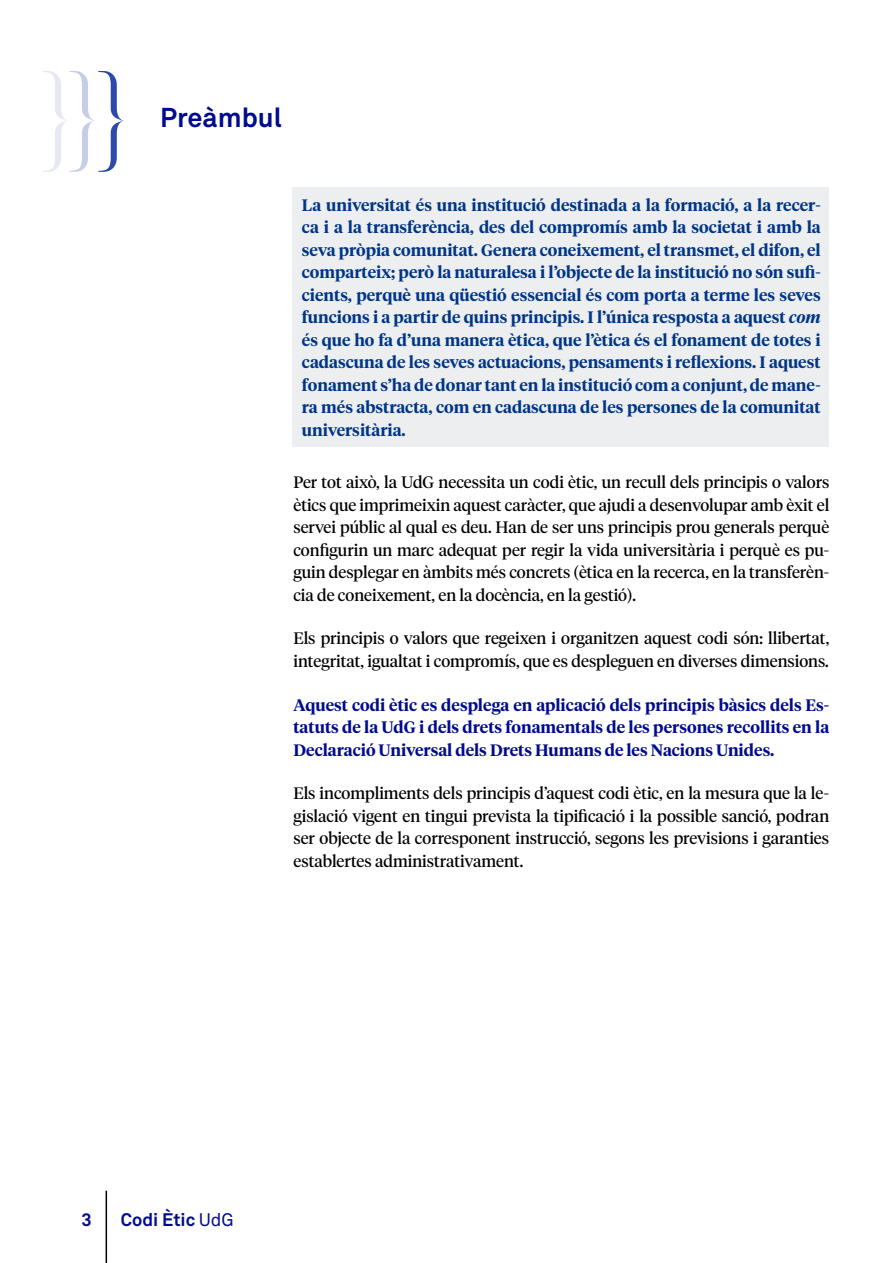
<style>
.page{position:relative;width:893px;height:1263px;background:#fff}
.page>*{position:absolute;margin:0;border:0;box-sizing:border-box;transform-origin:0 0}
.t1{font:700 27px "Akkurat Pro";color:#000c8d}
.t2{font:700 18px "Akkurat Pro";color:#000c8d}
.t3{font:16.5px/22.5px "Tiempos Headline";color:#000;text-align:justify}
.t4{font:600 16.5px/22.5px "Tiempos Headline";color:#003687;text-align:justify}
.t5{font:600 16.5px/22.5px "Tiempos Headline";color:#000c8d;text-align:justify}
.s1{font-style:italic}
.s2{font-weight:400}
</style>
<div class="page">
<hr style="left:106px;top:1191px;width:1px;height:72px;background:#000">
<div style="left:292px;top:187px;width:537px;height:259px;background:#edeef0"></div>
<svg style="left:43px;top:71px;width:80px;height:101px"></svg>
<h1 class="t1" style="left:160px;top:101px;width:123px">Preàmbul</h1>
<p class="t4" style="left:302px;top:193px;width:520px">La universitat és una institució destinada a la formació, a la recer&shy;ca i a la transferència, des del compromís amb la societat i amb la seva pròpia comunitat. Genera coneixement, el transmet, el difon, el comparteix; però la naturalesa i l’objecte de la institució no són sufi&shy;cients, perquè una qüestió essencial és com porta a terme les seves funcions i a partir de quins principis. I l’única resposta a aquest <span class="s1">com </span>és que ho fa d’una manera ètica, que l’ètica és el fonament de totes i cadascuna de les seves actuacions, pensaments i reflexions. I aquest fonament s’ha de donar tant en la institució com a conjunt, de mane&shy;ra més abstracta, com en cadascuna de les persones de la comunitat universitària.</p>
<p class="t3" style="left:293px;top:470px;width:537px">Per tot això, la UdG necessita un codi ètic, un recull dels principis o valors ètics que imprimeixin aquest caràcter, que ajudi a desenvolupar amb èxit el servei públic al qual es deu. Han de ser uns principis prou generals perquè configurin un marc adequat per regir la vida universitària i perquè es pu&shy;guin desplegar en àmbits més concrets (ètica en la recerca, en la transferèn&shy;cia de coneixement, en la docència, en la gestió).</p>
<p class="t3" style="left:293px;top:626px;width:537px">Els principis o valors que regeixen i organitzen aquest codi són: llibertat, integritat, igualtat i compromís, que es despleguen en diverses dimensions.</p>
<p class="t5" style="left:293px;top:693px;width:537px">Aquest codi ètic es desplega en aplicació dels principis bàsics dels Es&shy;tatuts de la UdG i dels drets fonamentals de les persones recollits en la Declaració Universal dels Drets Humans de les Nacions Unides.</p>
<p class="t3" style="left:293px;top:781px;width:537px">Els incompliments dels principis d’aquest codi ètic, en la mesura que la le&shy;gislació vigent en tingui prevista la tipificació i la possible sanció, podran ser objecte de la corresponent instrucció, segons les previsions i garanties establertes administrativament.</p>
<p class="t2" style="left:82px;top:1208px;width:12px">3</p>
<p class="t2" style="left:121px;top:1208px;width:114px">Codi Ètic <span class="s2">UdG</span></p>
</div>
